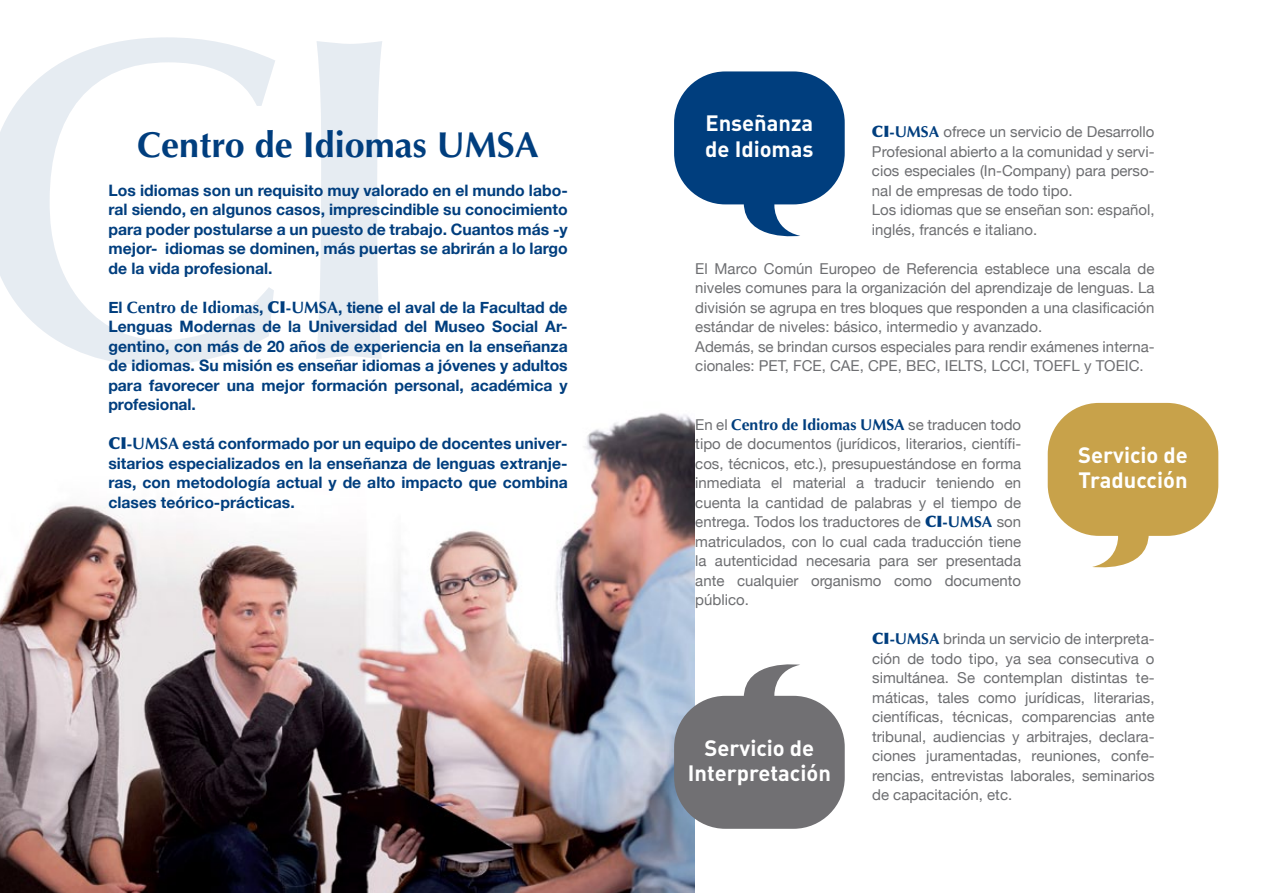
<style>
.page{position:relative;width:1263px;height:893px;background:#fff}
.page>*{position:absolute;margin:0;border:0;box-sizing:border-box;transform-origin:0 0}
.t1{font:700 36px "Optima";color:#003e7e}
.t2{font:21.9px/25px "DIN Bold Alternate";color:#fff}
.t3{font:700 15.75px/19.5px "Helvetica Neue";color:#003e7e;text-align:justify}
.t4{font:700 15.75px "Optima";color:#003e7e}
.t5{font:15px/19.5px "Helvetica Neue";color:#6d6e71}
.s1{font-family:"Optima";font-weight:900;font-size:15.75px;color:#003e7e}
.s2{font-family:"Optima";font-weight:700;font-size:15.75px;color:#003e7e}
.s3{font-family:"Optima";font-size:16.5px}
.s4{font-family:"Optima";font-weight:900;font-size:16.5px}
.s5{font-family:"Helvetica Neue";font-weight:400;font-size:15px;color:#6d6e71}
</style>
<div class="page">
<img style="left:0;top:413px;width:694px;height:480px">
<svg style="left:1092px;top:536px;width:57px;height:32px"></svg>
<div style="left:1048px;top:403px;width:170px;height:133px;background:#c8a24a;border-radius:51px"></div>
<svg style="left:316px;top:41px;width:66px;height:318px;background:#e9eef3"></svg>
<svg style="left:0;top:37px;width:275px;height:328px"></svg>
<svg style="left:744px;top:664px;width:56px;height:32px"></svg>
<div style="left:674px;top:696px;width:171px;height:133px;background:#717073;border-radius:51px"></div>
<svg style="left:744px;top:204px;width:56px;height:33px"></svg>
<div style="left:674px;top:71px;width:171px;height:133px;background:#003e7e;border-radius:51px"></div>
<h2 class="t2" style="left:705px;top:110px;width:109px">Enseñanza</h2>
<p class="t5" style="left:872px;top:121px;width:284px"><span class="s1">CI</span><span class="s2">-UMSA</span> ofrece un servicio de Desarrollo Profesional abierto a la comunidad y servi&shy;cios especiales (In-Company) para perso&shy;nal de empresas de todo tipo.<br>Los idiomas que se enseñan son: español, inglés, francés e italiano.</p>
<p class="t5" style="left:695px;top:258px;width:461px">El Marco Común Europeo de Referencia establece una escala de niveles comunes para la organización del aprendizaje de lenguas. La división se agrupa en tres bloques que responden a una clasificación estándar de niveles: básico, intermedio y avanzado.<br>Además, se brindan cursos especiales para rendir exámenes interna&shy;cionales: PET, FCE, CAE, CPE, BEC, IELTS, LCCI, TOEFL y TOEIC.</p>
<h1 class="t1" style="left:137px;top:124px;width:403px">Centro de Idiomas UMSA</h1>
<h2 class="t2" style="left:705px;top:135px;width:110px">de Idiomas</h2>
<p class="t3" style="left:108px;top:180px;width:461px">Los idiomas son un requisito muy valorado en el mundo labo&shy;ral siendo, en algunos casos, imprescindible su conocimiento para poder postularse a un puesto de trabajo. Cuantos más -y mejor- idiomas se dominen, más puertas se abrirán a lo largo de la vida profesional.</p>
<p class="t3" style="left:108px;top:297px;width:461px">El <span class="s3">Centro de Idiomas</span>, <span class="s4">CI</span><span class="s3">-UMSA</span>, tiene el aval de la Facultad de Lenguas Modernas de la Universidad del Museo Social Ar&shy;gentino, con más de 20 años de experiencia en la enseñanza de idiomas. Su misión es enseñar idiomas a jóvenes y adultos para favorecer una mejor formación personal, académica y profesional.</p>
<p class="t3" style="left:108px;top:433px;width:461px"><span class="s4">CI</span><span class="s3">-UMSA</span> está conformado por un equipo de docentes univer&shy;sitarios especializados en la enseñanza de lenguas extranje&shy;ras, con metodología actual y de alto impacto que combina clases teórico-prácticas.</p>
<p class="t4" style="left:695px;top:415px;width:327px"><span class="s5">En el</span> Centro de Idiomas UMSA <span class="s5">se traducen todo</span></p>
<p class="t5" style="left:695px;top:433px;width:327px;text-align:justify">tipo de documentos (jurídicos, literarios, científi&shy;cos, técnicos, etc.), presupuestándose en forma inmediata el material a traducir teniendo en cuenta la cantidad de palabras y el tiempo de entrega. Todos los traductores de <span class="s1">CI</span><span class="s2">-UMSA</span> son matriculados, con lo cual cada traducción tiene la autenticidad necesaria para ser presentada ante cualquier organismo como documento público.</p>
<p class="t5" style="left:872px;top:628px;width:284px;text-align:justify"><span class="s1">CI</span><span class="s2">-UMSA</span> brinda un servicio de interpreta&shy;ción de todo tipo, ya sea consecutiva o simultánea. Se contemplan distintas te&shy;máticas, tales como jurídicas, literarias, científicas, técnicas, comparencias ante tribunal, audiencias y arbitrajes, declara&shy;ciones juramentadas, reuniones, confe&shy;rencias, entrevistas laborales, seminarios de capacitación, etc.</p>
<h2 class="t2" style="left:1078px;top:442px;width:111px">Servicio de<br>Traducción</h2>
<h2 class="t2" style="left:688px;top:734px;width:144px;text-align:center">Servicio de<br>Interpretación</h2>
</div>
